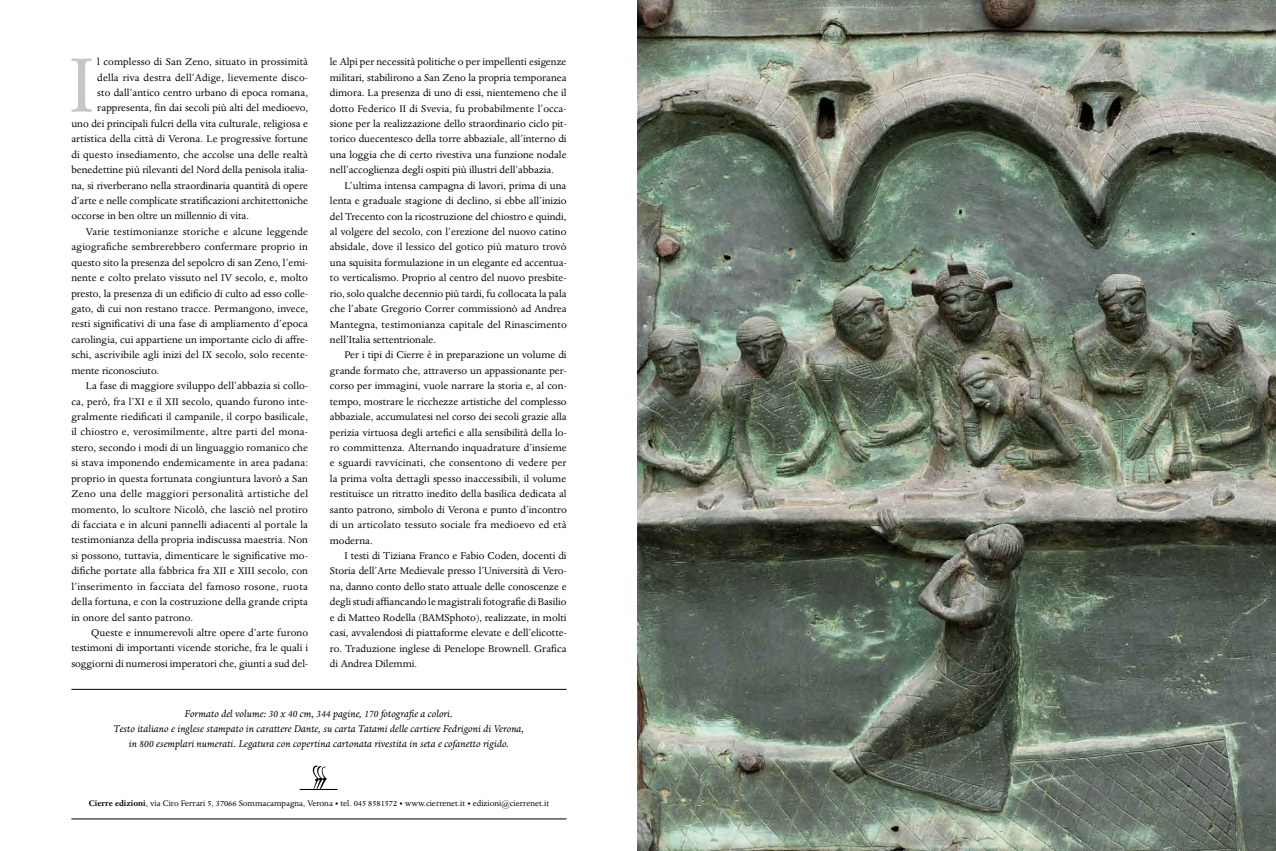
<style>
.page{position:relative;width:1276px;height:851px;background:#fff}
.page>*{position:absolute;margin:0;border:0;box-sizing:border-box;transform-origin:0 0}
.t1{font:88.88px "Dante MT Std";color:#c5c6c8}
.t2{font:11.32px/15.5px "Dante MT Std";letter-spacing:.01em;color:#000;text-align:justify}
.t3{font:italic 11.32px/15.5px "Dante MT Std";color:#000;text-align:center}
.t4{font:9.23px "Dante MT Std";color:#000}
.s1{font-weight:700}
</style>
<div class="page">
<img style="left:638px;top:0;width:638px;height:850px">
<img style="left:300px;top:765px;width:37px;height:24px">
<hr style="left:71px;top:689px;width:495px;height:1px;background:#000">
<hr style="left:71px;top:818px;width:495px;height:1px;background:#000">
<h1 class="t1" style="left:69px;top:32px;width:27px">I</h1>
<p class="t2" style="left:97px;top:54px;width:212px">l complesso di San Zeno, situato in prossimità</p>
<p class="t2" style="left:97px;top:70px;width:212px">della riva destra dell’Adige, lievemente disco-</p>
<p class="t2" style="left:97px;top:85px;width:212px">sto dall’antico centro urbano di epoca romana,</p>
<p class="t2" style="left:97px;top:100px;width:212px">rappresenta, fin dai secoli più alti del medioevo,</p>
<p class="t2" style="left:71px;top:116px;width:238px">uno dei principali fulcri della vita culturale, religiosa e</p>
<p class="t2" style="left:71px;top:131px;width:238px">artistica della città di Verona. Le progressive fortune</p>
<p class="t2" style="left:71px;top:147px;width:238px">di questo insediamento, che accolse una delle realtà</p>
<p class="t2" style="left:71px;top:162px;width:238px">benedettine più rilevanti del Nord della penisola italia-</p>
<p class="t2" style="left:71px;top:177px;width:238px">na, si riverberano nella straordinaria quantità di opere</p>
<p class="t2" style="left:71px;top:193px;width:238px">d’arte e nelle complicate stratificazioni architettoniche</p>
<p class="t2" style="left:71px;top:208px;width:179px">occorse in ben oltre un millennio di vita.</p>
<p class="t2" style="left:86px;top:224px;width:224px">Varie testimonianze storiche e alcune leggende</p>
<p class="t2" style="left:71px;top:239px;width:238px">agiografiche sembrerebbero confermare proprio in</p>
<p class="t2" style="left:71px;top:255px;width:238px">questo sito la presenza del sepolcro di san Zeno, l’emi-</p>
<p class="t2" style="left:71px;top:270px;width:238px">nente e colto prelato vissuto nel IV secolo, e, molto</p>
<p class="t2" style="left:71px;top:285px;width:238px">presto, la presenza di un edificio di culto ad esso colle-</p>
<p class="t2" style="left:71px;top:301px;width:238px">gato, di cui non restano tracce. Permangono, invece,</p>
<p class="t2" style="left:71px;top:316px;width:238px">resti significativi di una fase di ampliamento d’epoca</p>
<p class="t2" style="left:71px;top:332px;width:238px">carolingia, cui appartiene un importante ciclo di affre-</p>
<p class="t2" style="left:71px;top:347px;width:238px">schi, ascrivibile agli inizi del IX secolo, solo recente-</p>
<p class="t2" style="left:71px;top:362px;width:89px">mente riconosciuto.</p>
<p class="t2" style="left:86px;top:378px;width:224px">La fase di maggiore sviluppo dell’abbazia si collo-</p>
<p class="t2" style="left:71px;top:393px;width:238px">ca, però, fra l’XI e il XII secolo, quando furono inte-</p>
<p class="t2" style="left:71px;top:409px;width:238px">gralmente riedificati il campanile, il corpo basilicale,</p>
<p class="t2" style="left:71px;top:424px;width:238px">il chiostro e, verosimilmente, altre parti del mona-</p>
<p class="t2" style="left:71px;top:440px;width:238px">stero, secondo i modi di un linguaggio romanico che</p>
<p class="t2" style="left:71px;top:455px;width:238px">si stava imponendo endemicamente in area padana:</p>
<p class="t2" style="left:71px;top:470px;width:238px">proprio in questa fortunata congiuntura lavorò a San</p>
<p class="t2" style="left:71px;top:486px;width:238px">Zeno una delle maggiori personalità artistiche del</p>
<p class="t2" style="left:71px;top:501px;width:238px">momento, lo scultore Nicolò, che lasciò nel protiro</p>
<p class="t2" style="left:71px;top:517px;width:238px">di facciata e in alcuni pannelli adiacenti al portale la</p>
<p class="t2" style="left:71px;top:532px;width:238px">testimonianza della propria indiscussa maestria. Non</p>
<p class="t2" style="left:71px;top:547px;width:238px">si possono, tuttavia, dimenticare le significative mo-</p>
<p class="t2" style="left:71px;top:563px;width:238px">difiche portate alla fabbrica fra XII e XIII secolo, con</p>
<p class="t2" style="left:71px;top:578px;width:238px">l’inserimento in facciata del famoso rosone, ruota</p>
<p class="t2" style="left:71px;top:594px;width:238px">della fortuna, e con la costruzione della grande cripta</p>
<p class="t2" style="left:71px;top:609px;width:123px">in onore del santo patrono.</p>
<p class="t2" style="left:91px;top:625px;width:218px">Queste e innumerevoli altre opere d’arte furono</p>
<p class="t2" style="left:71px;top:640px;width:238px">testimoni di importanti vicende storiche, fra le quali i</p>
<p class="t2" style="left:71px;top:655px;width:238px">soggiorni di numerosi imperatori che, giunti a sud del-</p>
<p class="t2" style="left:330px;top:54px;width:238px">le Alpi per necessità politiche o per impellenti esigenze militari, stabilirono a San Zeno la propria temporanea dimora. La presenza di uno di essi, nientemeno che il dotto Federico II di Svevia, fu probabilmente l’occa&shy;sione per la realizzazione dello straordinario ciclo pit&shy;torico duecentesco della torre abbaziale, all’interno di una loggia che di certo rivestiva una funzione nodale nell’accoglienza degli ospiti più illustri dell’abbazia.</p>
<p class="t2" style="left:330px;top:178px;width:238px;text-indent:15px">L’ultima intensa campagna di lavori, prima di una lenta e graduale stagione di declino, si ebbe all’inizio del Trecento con la ricostruzione del chiostro e quindi, al volgere del secolo, con l’erezione del nuovo catino absidale, dove il lessico del gotico più maturo trovò una squisita formulazione in un elegante ed accentua&shy;to verticalismo. Proprio al centro del nuovo presbite&shy;rio, solo qualche decennio più tardi, fu collocata la pala che l’abate Gregorio Correr commissionò ad Andrea Mantegna, testimonianza capitale del Rinascimento nell’Italia settentrionale.</p>
<p class="t2" style="left:330px;top:347px;width:238px;text-indent:15px">Per i tipi di Cierre è in preparazione un volume di grande formato che, attraverso un appassionante per&shy;corso per immagini, vuole narrare la storia e, al con&shy;tempo, mostrare le ricchezze artistiche del complesso abbaziale, accumulatesi nel corso dei secoli grazie alla perizia virtuosa degli artefici e alla sensibilità della lo&shy;ro committenza. Alternando inquadrature d’insieme e sguardi ravvicinati, che consentono di vedere per la prima volta dettagli spesso inaccessibili, il volume restituisce un ritratto inedito della basilica dedicata al santo patrono, simbolo di Verona e punto d’incontro di un articolato tessuto sociale fra medioevo ed età moderna.</p>
<p class="t2" style="left:330px;top:548px;width:238px;text-indent:15px">I testi di Tiziana Franco e Fabio Coden, docenti di Storia dell’Arte Medievale presso l’Università di Vero&shy;na, danno conto dello stato attuale delle conoscenze e degli studi affiancando le magistrali fotografie di Basilio e di Matteo Rodella (BAMSphoto), realizzate, in molti casi, avvalendosi di piattaforme elevate e dell’elicotte&shy;ro. Traduzione inglese di Penelope Brownell. Grafica di Andrea Dilemmi.</p>
<p class="t3" style="left:114px;top:705px;width:412px">Formato del volume: 30 x 40 cm, 344 pagine, 170 fotografie a colori.<br>Testo italiano e inglese stampato in carattere Dante, su carta Tatami delle cartiere Fedrigoni di Verona, in 800 esemplari numerati. Legatura con copertina cartonata rivestita in seta e cofanetto rigido.</p>
<p class="t4" style="left:89px;top:797px;width:462px"><span class="s1">Cierre edizioni</span>, via Ciro Ferrari 5, 37066 Sommacampagna, Verona • tel. 045 8581572 • www.cierrenet.it • edizioni@cierrenet.it</p>
</div>
